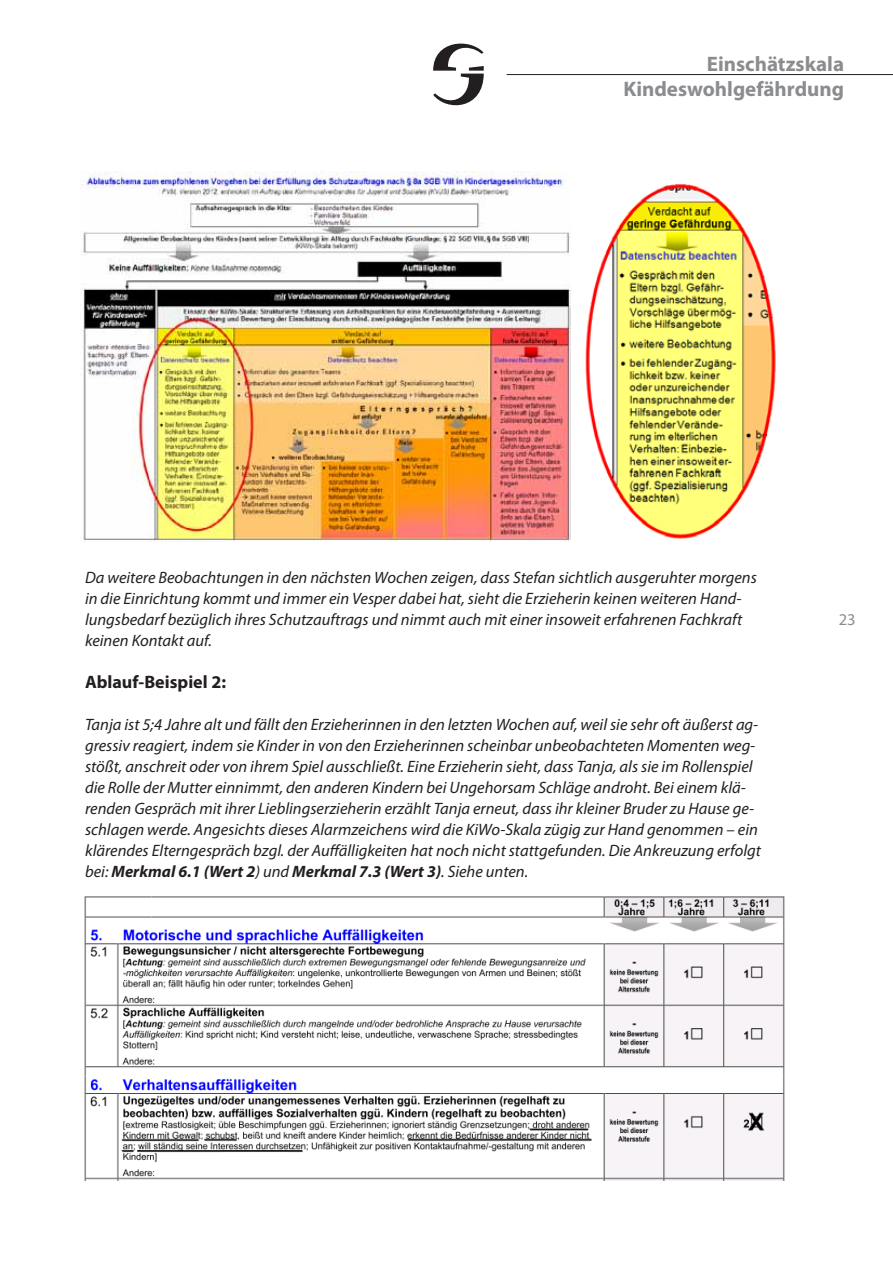
<style>
.page{position:relative;width:893px;height:1263px;background:#fff}
.page>*{position:absolute;margin:0;border:0;box-sizing:border-box;transform-origin:0 0}
.t1{font:700 21px/25.2px "Myriad Pro";color:#8a8c8f;text-align:right}
.Titel_1{font:700 18px "Myriad Pro";color:#231f20}
.t2{font:700 18px "Arial";color:#000}
.Fließtext{font:italic 16.5px/21px "Myriad Pro";color:#231f20}
.Fließtext_kursiv{font:italic 16.5px/21px "Myriad Pro";color:#231f20}
.t3{font:16.5px "Myriad Pro";color:#8a8c8f}
.t4{font:15.9px "Arial";color:#000}
.t5{font:italic 15px/17.2px "Arial";color:#000}
.s1{font-weight:700}
.s2{font-size:16.5px}
</style>
<div class="page">
<svg style="left:433px;top:44px;width:51px;height:61px"></svg>
<hr style="left:507px;top:74px;width:386px;height:1px;background:#231f20">
<img style="left:80px;top:171px;width:491px;height:370px">
<img style="left:585px;top:184px;width:191px;height:355px">
<img style="left:84px;top:896px;width:701px;height:284px">
<p class="t1" style="left:623px;top:51px;width:222px">Einschätzskala<br>Kindeswohlgefährdung</p>
<p class="t4" style="left:394px;top:561px;width:46px">⌐14¬</p>
<p class="Fließtext_kursiv" style="left:85px;top:567px;width:673px">Da weitere Beobachtungen in den nächsten Wochen zeigen, dass Stefan sichtlich ausgeruhter morgens in die Einrichtung kommt und immer ein Vesper dabei hat, sieht die Erzieherin keinen weiteren Hand&shy;lungsbedarf bezüglich ihres Schutzauftrags und nimmt auch mit einer insoweit erfahrenen Fachkraft keinen Kontakt auf.</p>
<p class="Titel_1" style="left:85px;top:670px;width:142px">Ablauf-Beispiel 2:</p>
<p class="Fließtext" style="left:85px;top:714px;width:677px">Tanja ist 5;4 Jahre alt und fällt den Erzieherinnen in den letzten Wochen auf, weil sie sehr oft äußerst ag&shy;gressiv reagiert, indem sie Kinder in von den Erzieherinnen scheinbar unbeobachteten Momenten weg&shy;stößt, anschreit oder von ihrem Spiel ausschließt. Eine Erzieherin sieht, dass Tanja, als sie im Rollenspiel die Rolle der Mutter einnimmt, den anderen Kindern bei Ungehorsam Schläge androht. Bei einem klä&shy;renden Gespräch mit ihrer Lieblingserzieherin erzählt Tanja erneut, dass ihr kleiner Bruder zu Hause ge&shy;schlagen werde. Angesichts dieses Alarmzeichens wird die KiWo-Skala zügig zur Hand genommen – ein klärendes Elterngespräch bzgl. der Auffälligkeiten hat noch nicht stattgefunden. Die Ankreuzung erfolgt bei: <span class="s1">Merkmal 6.1 (Wert 2</span>) und <span class="s1">Merkmal 7.3 (Wert 3)</span>. Siehe unten.</p>
<p class="t2" style="left:82px;top:662px;width:153px">Ablauf-Beispiel 2<span class="s2">:</span></p>
<p class="t5" style="left:103px;top:720px;width:660px">ßerst aggressiv reagiert, indem sie Kinder in von den Erzieherinnen scheinbar unbeobachteten Momenten wegstößt, anschreit oder von ihrem Spiel ausschließt. Eine Erzieherin sieht, dass Tanja, als sie im Rollenspiel die Rolle der Mutter einnimmt, den anderen Kindern bei Ungehorsam Schlä&shy;ge androht. Bei einem klärenden Gespräch mit ihrer Lieblingserzieherin erzählt Tanja erneut, dass</p>
<p class="t5" style="left:103px;top:806px;width:655px">Skala zügig zur Hand genommen – ein klärendes Elterngespräch bzgl. der Auffälligkeiten hat noch nicht stattgefunden. Die Ankreuzung erfolgt bei: <span class="s1">Merkmal 6.1 (Wert 2</span>) und <span class="s1">Merkmal 7.3 (Wert 3)</span>.<br>Siehe unten.</p>
<p class="t3" style="left:839px;top:609px;width:18px">23</p>
</div>
